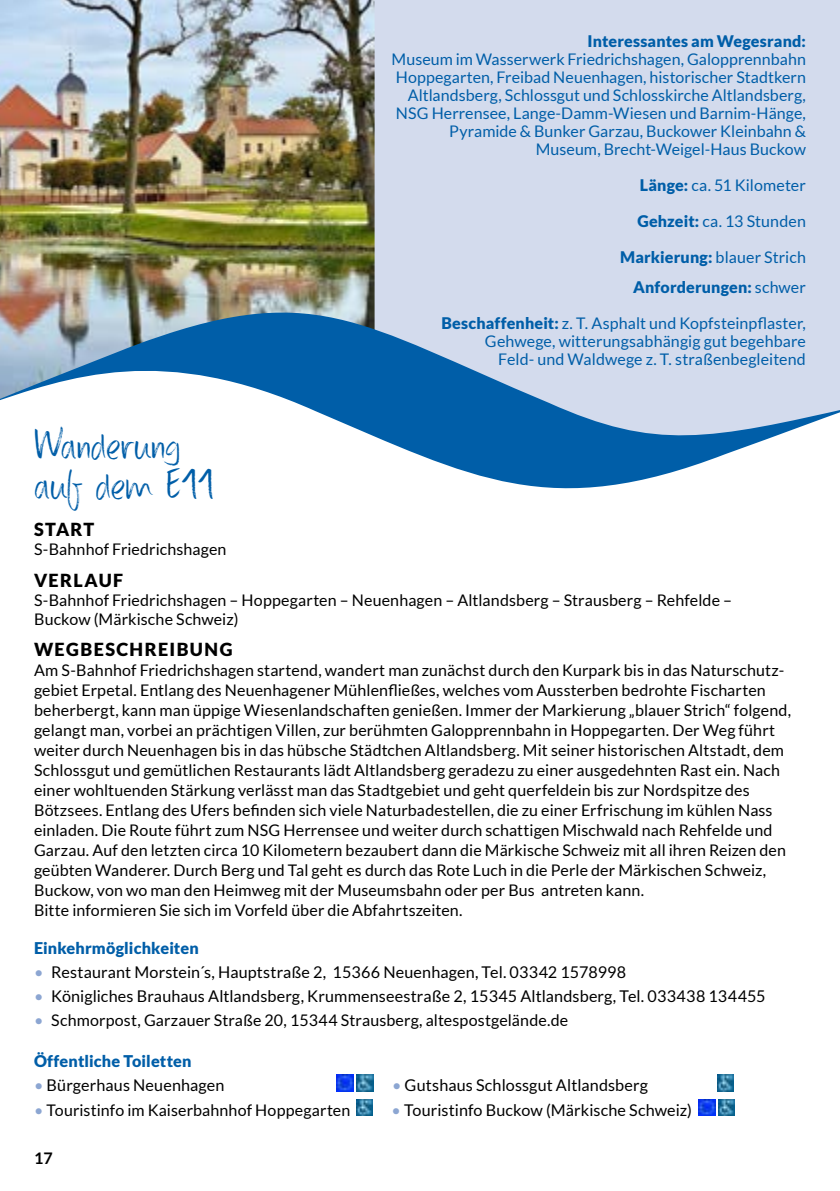
<style>
.page{position:relative;width:840px;height:1191px;background:#fff}
.page>*{position:absolute;margin:0;border:0;box-sizing:border-box;transform-origin:0 0}
.t1{font:48px/40px "DK Konditorei";color:#005ea8}
.t2{font:900 18px "Lato";letter-spacing:.075em;color:#000}
.t3{font:16.2px "Lato";letter-spacing:.005em;color:#000}
.t4{font:900 16.2px "Lato";letter-spacing:.005em;color:#005ea8}
.t5{font:16px/20px "Lato";letter-spacing:.005em;color:#000}
.t6{font:16px/18px "Lato";letter-spacing:.005em;color:#005ea8;text-align:right}
.t7{font:900 16px/30px "Lato";letter-spacing:.01em;color:#005ea8;text-align:right}
.t8{font:700 16px "Lato";color:#000}
.s1{font-weight:900}
.s2{font-weight:400}
.s3{color:#8ca6d2}
.s4{font-size:16.2px;color:#8ca6d2}
</style>
<div class="page">
<div style="left:374px;top:0;width:465px;height:277px;background:#d3dbed"></div>
<img style="left:0;top:0;width:374px;height:277px">
<img style="left:337px;top:1074px;width:16px;height:17px">
<img style="left:356px;top:1074px;width:17px;height:17px">
<img style="left:717px;top:1074px;width:16px;height:17px">
<img style="left:356px;top:1099px;width:17px;height:16px">
<img style="left:698px;top:1099px;width:16px;height:16px">
<img style="left:718px;top:1099px;width:16px;height:16px">
<svg style="left:0;top:277px;width:839px;height:212px"></svg>
<h1 class="t1" style="left:34px;top:425px;width:181px">Wanderung auf dem E11</h1>
<p class="t7" style="left:587px;top:26px;width:220px">Interessantes am Wegesrand:</p>
<p class="t6" style="left:391px;top:50px;width:415px">Museum im Wasserwerk Friedrichshagen, Galopprennbahn Hoppegarten, Freibad Neuenhagen, historischer Stadtkern Altlandsberg, Schlossgut und Schlosskirche Altlandsberg, NSG Herrensee, Lange-Damm-Wiesen und Barnim-Hänge, Pyramide &amp; Bunker Garzau, Buckower Kleinbahn &amp; Museum, Brecht-Weigel-Haus Buckow</p>
<p class="t6" style="left:639px;top:176px;width:167px"><span class="s1">Länge:</span> ca. 51 Kilometer</p>
<p class="t6" style="left:637px;top:212px;width:170px"><span class="s1">Gehzeit:</span> ca. 13 Stunden</p>
<p class="t7" style="left:620px;top:242px;width:187px">Markierung: <span class="s2">blauer Strich<br></span>Anforderungen: <span class="s2">schwer</span></p>
<p class="t6" style="left:441px;top:314px;width:366px"><span class="s1">Beschaffenheit:</span> z. T. Asphalt und Kopfsteinpflaster,<br>Gehwege, witterungsabhängig gut begehbare<br>Feld- und Waldwege z. T. straßenbegleitend</p>
<p class="t2" style="left:34px;top:519px;width:62px">START</p>
<p class="t5" style="left:34px;top:539px;width:194px">S-Bahnhof Friedrichshagen</p>
<p class="t2" style="left:34px;top:569px;width:91px">VERLAUF</p>
<p class="t5" style="left:34px;top:590px;width:699px;line-height:19.2px">S-Bahnhof Friedrichshagen – Hoppegarten – Neuenhagen – Altlandsberg – Strausberg – Rehfelde –<br>Buckow (Märkische Schweiz)</p>
<p class="t2" style="left:34px;top:639px;width:200px">WEGBESCHREIBUNG</p>
<p class="t5" style="left:34px;top:660px;width:758px">Am S-Bahnhof Friedrichshagen startend, wandert man zunächst durch den Kurpark bis in das Naturschutz&shy;gebiet Erpetal. Entlang des Neuenhagener Mühlenfließes, welches vom Aussterben bedrohte Fischarten beherbergt, kann man üppige Wiesenlandschaften genießen. Immer der Markierung „blauer Strich“ folgend, gelangt man, vorbei an prächtigen Villen, zur berühmten Galopprennbahn in Hoppegarten. Der Weg führt weiter durch Neuenhagen bis in das hübsche Städtchen Altlandsberg. Mit seiner historischen Altstadt, dem Schlossgut und gemütlichen Restaurants lädt Altlandsberg geradezu zu einer ausgedehnten Rast ein. Nach einer wohltuenden Stärkung verlässt man das Stadtgebiet und geht querfeldein bis zur Nordspitze des Bötzsees. Entlang des Ufers befinden sich viele Naturbadestellen, die zu einer Erfrischung im kühlen Nass einladen. Die Route führt zum NSG Herrensee und weiter durch schattigen Mischwald nach Rehfelde und Garzau. Auf den letzten circa 10 Kilometern bezaubert dann die Märkische Schweiz mit all ihren Reizen den geübten Wanderer. Durch Berg und Tal geht es durch das Rote Luch in die Perle der Märkischen Schweiz, Buckow, von wo man den Heimweg mit der Museumsbahn oder per Bus antreten kann.<br>Bitte informieren Sie sich im Vorfeld über die Abfahrtszeiten.</p>
<p class="t4" style="left:34px;top:939px;width:166px">Einkehrmöglichkeiten</p>
<p class="t3" style="left:34px;top:963px;width:593px"><span class="s3">•</span> Restaurant Morstein´s, Hauptstraße 2, 15366 Neuenhagen, Tel. 03342 1578998</p>
<p class="t3" style="left:34px;top:987px;width:732px"><span class="s3">•</span> Königliches Brauhaus Altlandsberg, Krummenseestraße 2, 15345 Altlandsberg, Tel. 033438 134455</p>
<p class="t5" style="left:34px;top:1010px;width:535px"><span class="s4">•</span> Schmorpost, Garzauer Straße 20, 15344 Strausberg, altespostgelände.de</p>
<p class="t4" style="left:34px;top:1051px;width:159px">Öffentliche Toiletten</p>
<p class="t3" style="left:34px;top:1076px;width:192px"><span class="s3">•</span> Bürgerhaus Neuenhagen</p>
<p class="t3" style="left:392px;top:1076px;width:257px"><span class="s3">•</span> Gutshaus Schlossgut Altlandsberg</p>
<p class="t5" style="left:34px;top:1100px;width:317px"><span class="s3">•</span> Touristinfo im Kaiserbahnhof Hoppegarten</p>
<p class="t3" style="left:391px;top:1101px;width:302px"><span class="s3">•</span> Touristinfo Buckow (Märkische Schweiz)</p>
<p class="t8" style="left:34px;top:1149px;width:20px">17</p>
</div>
